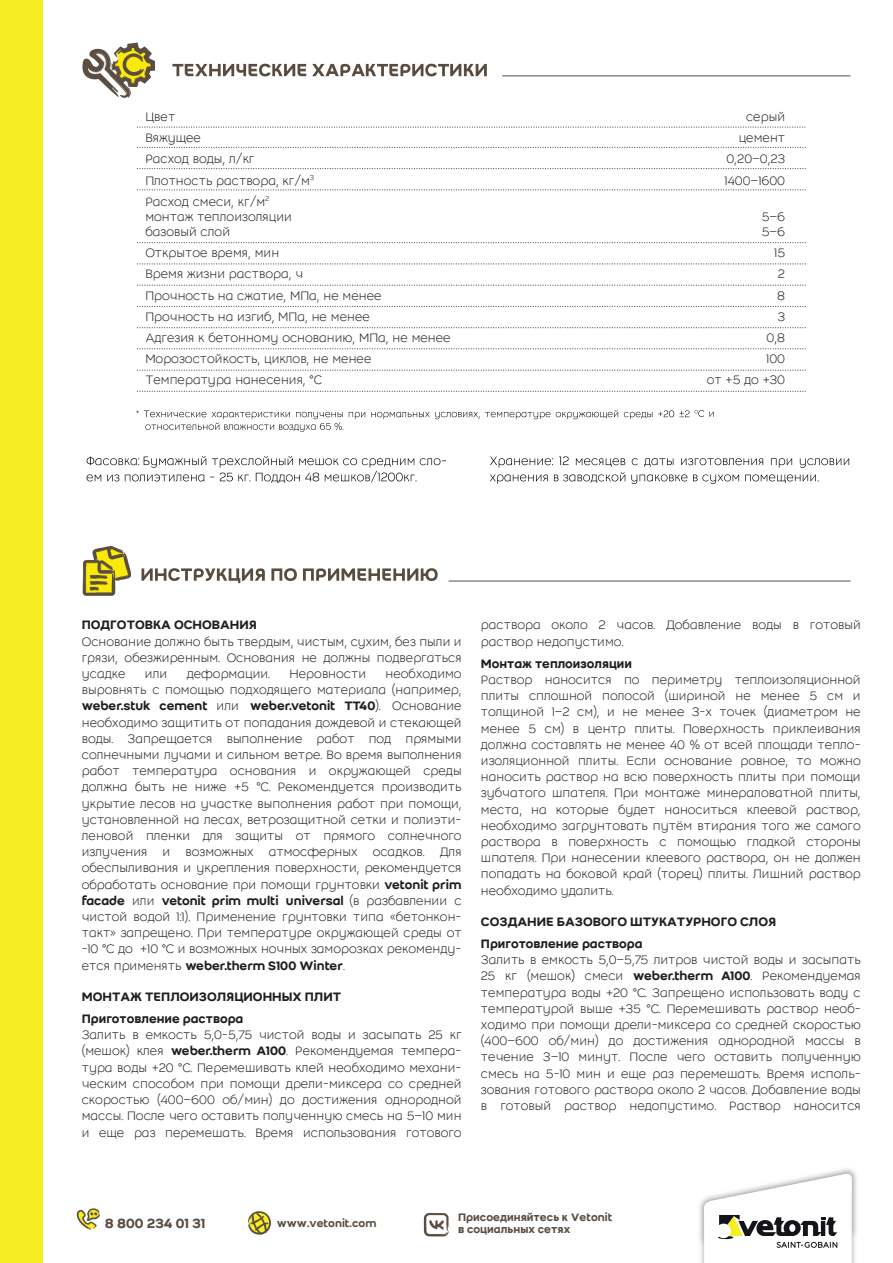
<style>
.page{position:relative;width:893px;height:1263px;background:#fff}
.page>*{position:absolute;margin:0;border:0;box-sizing:border-box;transform-origin:0 0}
.t1{font:500 14.7px "Weber";color:#5a4d41}
.t2{font:300 13.5px/16.2px "Weber";color:#211d1e;text-align:justify}
.t3{font:500 13.5px/22.2px "Weber";color:#211d1e}
.t4{font:500 12px/12px "Weber";color:#5a4d41}
.s1{font-weight:500}
</style>
<div class="page">
<svg style="left:172px;top:64px;width:315px;height:12px"></svg>
<svg style="left:87px;top:456px;width:359px;height:27px"></svg>
<svg style="left:490px;top:456px;width:359px;height:28px"></svg>
<svg style="left:82px;top:43px;width:73px;height:55px"></svg>
<svg style="left:141px;top:568px;width:297px;height:15px"></svg>
<hr style="left:449px;top:581px;width:401px;height:1px;background:#594c3f">
<hr style="left:502px;top:75px;width:348px;height:1px;background:#594c3f">
<svg style="left:83px;top:546px;width:48px;height:50px"></svg>
<svg style="left:137px;top:127px;width:668px;height:1px"></svg>
<svg style="left:137px;top:147px;width:668px;height:1px"></svg>
<svg style="left:137px;top:168px;width:668px;height:1px"></svg>
<svg style="left:137px;top:189px;width:668px;height:1px"></svg>
<svg style="left:137px;top:242px;width:668px;height:1px"></svg>
<svg style="left:137px;top:263px;width:668px;height:1px"></svg>
<svg style="left:137px;top:285px;width:668px;height:1px"></svg>
<svg style="left:137px;top:306px;width:668px;height:1px"></svg>
<svg style="left:137px;top:327px;width:668px;height:1px"></svg>
<svg style="left:137px;top:348px;width:668px;height:1px"></svg>
<svg style="left:137px;top:370px;width:668px;height:1px"></svg>
<svg style="left:137px;top:391px;width:668px;height:1px"></svg>
<svg style="left:136px;top:410px;width:578px;height:22px"></svg>
<svg style="left:77px;top:1208px;width:23px;height:21px"></svg>
<svg style="left:248px;top:1211px;width:23px;height:23px"></svg>
<svg style="left:424px;top:1213px;width:25px;height:23px"></svg>
<div style="left:0;top:0;width:42px;height:1263px;background:#f6ed23"></div>
<img style="left:699px;top:1168px;width:158px;height:95px">
<svg style="left:704px;top:1172px;width:148px;height:91px"></svg>
<p class="t2" style="left:145px;top:109px;width:31px">Цвет</p>
<p class="t2" style="left:746px;top:109px;width:41px">серый</p>
<p class="t2" style="left:145px;top:130px;width:57px">Вяжущее</p>
<p class="t2" style="left:739px;top:130px;width:48px">цемент</p>
<p class="t2" style="left:145px;top:151px;width:111px">Расход воды, л/кг</p>
<p class="t2" style="left:726px;top:151px;width:60px">0,20–0,23</p>
<p class="t2" style="left:145px;top:172px;width:170px">Плотность раствора, кг/м<sup>3</sup></p>
<p class="t2" style="left:725px;top:172px;width:62px">1400–1600</p>
<p class="t2" style="left:145px;top:194px;width:148px;line-height:15.1px">Расход смеси, кг/м<sup>2 </sup>монтаж теплоизоляции</p>
<p class="t2" style="left:762px;top:209px;width:25px">5–6</p>
<p class="t2" style="left:145px;top:224px;width:86px">базовый слой</p>
<p class="t2" style="left:762px;top:224px;width:25px">5–6</p>
<p class="t2" style="left:145px;top:245px;width:135px">Открытое время, мин</p>
<p class="t2" style="left:774px;top:245px;width:12px">15</p>
<p class="t2" style="left:145px;top:266px;width:159px">Время жизни раствора, ч</p>
<p class="t2" style="left:778px;top:266px;width:9px">2</p>
<p class="t2" style="left:145px;top:287px;width:238px">Прочность на сжатие, МПа, не менее</p>
<p class="t2" style="left:777px;top:287px;width:9px">8</p>
<p class="t2" style="left:145px;top:308px;width:226px">Прочность на изгиб, МПа, не менее</p>
<p class="t2" style="left:778px;top:308px;width:9px">3</p>
<p class="t2" style="left:145px;top:330px;width:307px">Адгезия к бетонному основанию, МПа, не менее</p>
<p class="t2" style="left:767px;top:330px;width:20px">0,8</p>
<p class="t2" style="left:145px;top:351px;width:228px">Морозостойкость, циклов, не менее</p>
<p class="t2" style="left:766px;top:351px;width:20px">100</p>
<p class="t2" style="left:145px;top:372px;width:178px">Температура нанесения, °С</p>
<p class="t2" style="left:707px;top:372px;width:80px">от +5 до +30</p>
<p class="t3" style="left:82px;top:614px;width:177px">ПОДГОТОВКА ОСНОВАНИЯ</p>
<p class="t2" style="left:82px;top:633px;width:381px">Основание должно быть твердым, чистым, сухим, без пыли и грязи, обезжиренным. Основания не должны подвергаться усадке</p>
<p class="t2" style="left:82px;top:666px;width:381px;text-indent:304px">необходимо выровнять с помощью подходящего материала (например, <span class="s1">weber.stuk cement</span> или <span class="s1">weber.vetonit TT40</span>). Основание необходимо защитить от попадания дождевой и стекающей воды. Запрещается выполнение работ под прямыми солнечными лучами и сильном ветре. Во время выполнения работ температура основания и окружающей среды должна быть не ниже +5 °С. Рекомендуется производить укрытие лесов на участке выполнения работ при помощи, установленной на лесах, ветрозащитной сетки и полиэти&shy;леновой пленки для защиты от прямого солнечного излучения и возможных атмосферных осадков. Для обеспыливания и укрепления поверхности, рекомендуется обработать основание при помощи грунтовки <span class="s1">vetonit prim facade</span> или <span class="s1">vetonit prim multi universal</span> (в разбавлении с чистой водой 1:1). Применение грунтовки типа «бетонкон&shy;такт» запрещено. При температуре окружающей среды от -10 °С до +10 °С и возможных ночных заморозках рекоменду&shy;ется применять <span class="s1">weber.therm S100 Winter</span>.</p>
<p class="t3" style="left:82px;top:985px;width:261px">МОНТАЖ ТЕПЛОИЗОЛЯЦИОННЫХ ПЛИТ<br>Приготовление раствора</p>
<p class="t2" style="left:82px;top:1027px;width:381px">Залить в емкость 5,0-5,75 чистой воды и засыпать 25 кг (мешок) клея <span class="s1">weber.therm A100</span>. Рекомендуемая темпера&shy;тура воды +20 °С. Перемешивать клей необходимо механи&shy;ческим способом при помощи дрели-миксера со средней скоростью (400–600 об/мин) до достижения однородной массы. После чего оставить полученную смесь на 5–10 мин и еще раз перемешать. Время использования готового</p>
<p class="t2" style="left:145px;top:666px;width:24px">или</p>
<p class="t2" style="left:187px;top:666px;width:85px">деформации.</p>
<p class="t2" style="left:290px;top:666px;width:78px">Неровности</p>
<p class="t2" style="left:481px;top:617px;width:381px">раствора около 2 часов. Добавление воды в готовый раствор недопустимо.</p>
<p class="t3" style="left:481px;top:652px;width:153px">Монтаж теплоизоляции</p>
<p class="t2" style="left:481px;top:672px;width:381px">Раствор наносится по периметру теплоизоляционной плиты сплошной полосой (шириной не менее 5 см и толщиной 1–2 см), и не менее 3-х точек (диаметром не менее 5 см) в центр плиты. Поверхность приклеивания должна составлять не менее 40 % от всей площади тепло&shy;изоляционной плиты. Если основание ровное, то можно наносить раствор на всю поверхность плиты при помощи зубчатого шпателя. При монтаже минераловатной плиты, места, на которые будет наноситься клеевой раствор, необходимо загрунтовать путём втирания того же самого раствора в поверхность с помощью гладкой стороны шпателя. При нанесении клеевого раствора, он не должен попадать на боковой край (торец) плиты. Лишний раствор необходимо удалить.</p>
<p class="t3" style="left:481px;top:910px;width:297px">СОЗДАНИЕ БАЗОВОГО ШТУКАТУРНОГО СЛОЯ<br>Приготовление раствора</p>
<p class="t2" style="left:481px;top:952px;width:381px">Залить в емкость 5,0–5,75 литров чистой воды и засыпать 25 кг (мешок) смеси <span class="s1">weber.therm A100</span>. Рекомендуемая температура воды +20 °С. Запрещено использовать воду с температурой выше +35 °С. Перемешивать раствор необ&shy;ходимо при помощи дрели-миксера со средней скоростью (400–600 об/мин) до достижения однородной массы в течение 3–10 минут. После чего оставить полученную смесь на 5-10 мин и еще раз перемешать. Время исполь&shy;зования готового раствора около 2 часов. Добавление воды в готовый раствор недопустимо. Раствор наносится</p>
<p class="t1" style="left:105px;top:1214px;width:102px">8 800 234 01 31</p>
<p class="t4" style="left:277px;top:1217px;width:101px">www.vetonit.com</p>
<p class="t4" style="left:458px;top:1210px;width:156px">Присоединяйтесь к Vetonit в социальных сетях</p>
</div>
